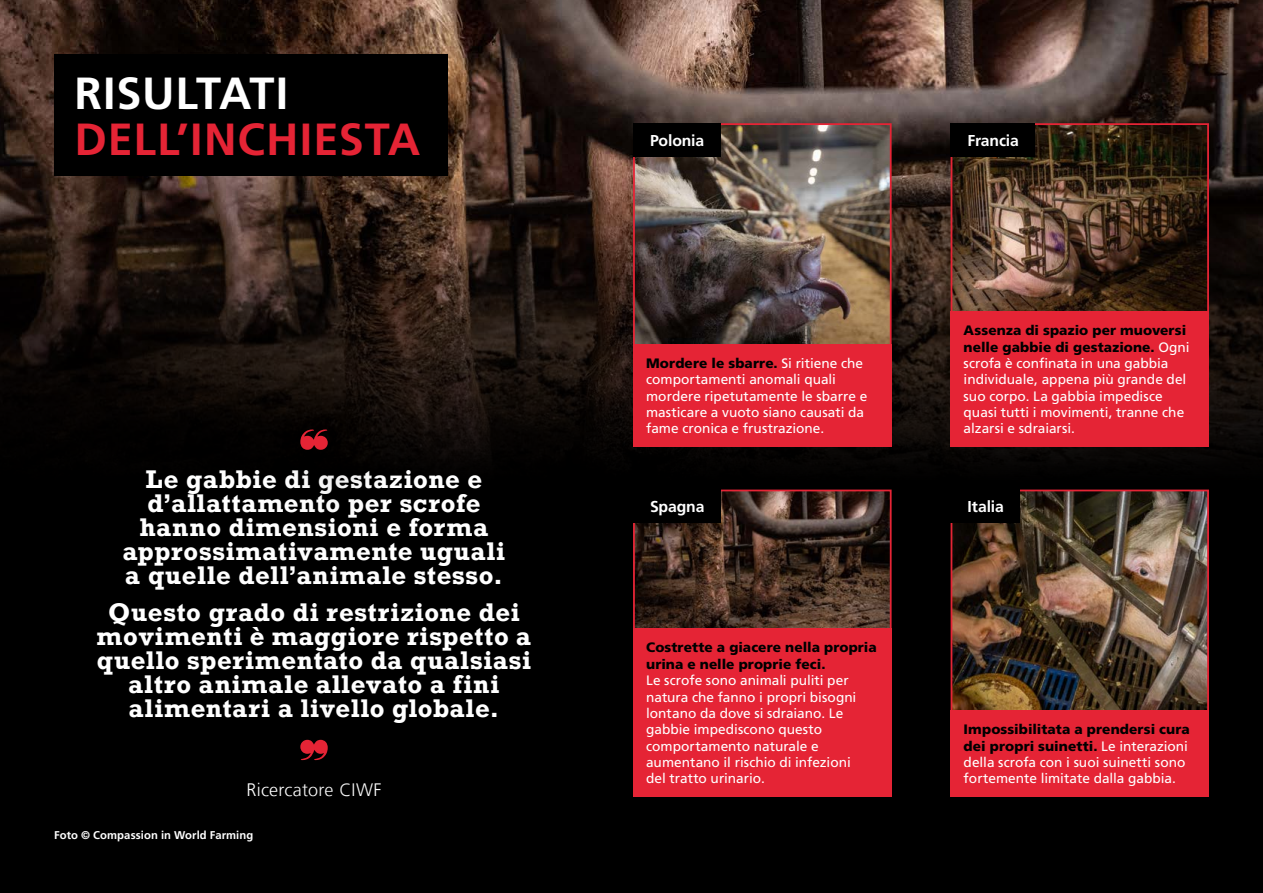
<style>
.page{position:relative;width:1263px;height:893px;background:#000}
.page>*{position:absolute;margin:0;border:0;box-sizing:border-box;transform-origin:0 0}
.t1{font:700 45px "Frutiger LT Com";letter-spacing:.02em;color:#e52435}
.t2{font:700 45px "Frutiger LT Com";letter-spacing:.015em;color:#fff}
.t3{font:700 24px/24px "Rockwell";letter-spacing:.03em;color:#fff;text-align:center}
.t4{font:300 18px "Frutiger LT Com";letter-spacing:.015em;color:#fff}
.t5{font:700 15.75px "Frutiger LT Com";letter-spacing:-.01em;color:#fff}
.t6{font:13.65px/16.4px "Frutiger LT Com";color:#fff}
.t7{font:900 13.65px/16.4px "Frutiger LT Com";letter-spacing:.005em;color:#000}
.t8{font:700 11.25px "Frutiger LT Com";letter-spacing:.01em;color:#fff}
.s1{font-weight:900;color:#000}
</style>
<div class="page">
<img style="left:0;top:0;width:1263px;height:490px">
<div style="left:100px;top:473px;width:451px;height:345px;background:#000"></div>
<div style="left:277px;top:407px;width:123px;height:423px;background:#000"></div>
<div style="left:271px;top:400px;width:87px;height:390px;background:#000"></div>
<svg style="left:300px;top:429px;width:28px;height:21px"></svg>
<svg style="left:300px;top:740px;width:28px;height:20px"></svg>
<img style="left:636px;top:126px;width:253px;height:217px">
<div style="left:633px;top:123px;width:259px;height:229px;border:2px solid #e52435"></div>
<div style="left:633px;top:343px;width:259px;height:103px;background:#e52435"></div>
<div style="left:633px;top:123px;width:88px;height:33px;background:#000"></div>
<img style="left:953px;top:126px;width:253px;height:185px">
<div style="left:950px;top:123px;width:259px;height:196px;border:2px solid #e52435"></div>
<div style="left:950px;top:311px;width:259px;height:135px;background:#e52435"></div>
<div style="left:950px;top:123px;width:84px;height:33px;background:#000"></div>
<img style="left:636px;top:493px;width:253px;height:135px">
<div style="left:633px;top:490px;width:259px;height:195px;border:2px solid #e52435"></div>
<div style="left:633px;top:628px;width:259px;height:168px;background:#e52435"></div>
<div style="left:633px;top:490px;width:88px;height:33px;background:#000"></div>
<img style="left:953px;top:493px;width:253px;height:217px">
<div style="left:950px;top:490px;width:259px;height:228px;border:2px solid #e52435"></div>
<div style="left:950px;top:710px;width:259px;height:86px;background:#e52435"></div>
<div style="left:950px;top:490px;width:70px;height:33px;background:#000"></div>
<div style="left:54px;top:54px;width:393px;height:121px;background:#000"></div>
<h1 class="t2" style="left:74px;top:67px;width:215px">RISULTATI</h1>
<h1 class="t1" style="left:74px;top:113px;width:347px">DELL’INCHIESTA</h1>
<h2 class="t3" style="left:123px;top:467px;width:384px">Le gabbie di gestazione e d’allattamento per scrofe hanno dimensioni e forma approssimativamente uguali a quelle dell’animale stesso.</h2>
<h2 class="t3" style="left:97px;top:600px;width:436px">Questo grado di restrizione dei movimenti è maggiore rispetto a quello sperimentato da qualsiasi altro animale allevato a fini alimentari a livello globale.</h2>
<h3 class="t4" style="left:246px;top:780px;width:137px">Ricercatore CIWF</h3>
<p class="t8" style="left:54px;top:828px;width:201px">Foto © Compassion in World Farming</p>
<p class="t5" style="left:650px;top:131px;width:56px">Polonia</p>
<p class="t6" style="left:646px;top:355px;width:223px"><span class="s1">Mordere le sbarre.</span> Si ritiene che comportamenti anomali quali mordere ripetutamente le sbarre e masticare a vuoto siano causati da fame cronica e frustrazione.</p>
<p class="t5" style="left:650px;top:497px;width:56px">Spagna</p>
<p class="t7" style="left:646px;top:639px;width:232px">Costrette a giacere nella propria urina e nelle proprie feci.</p>
<p class="t6" style="left:646px;top:672px;width:212px">Le scrofe sono animali puliti per natura che fanno i propri bisogni lontano da dove si sdraiano. Le gabbie impediscono questo comportamento naturale e aumentano il rischio di infezioni del tratto urinario.</p>
<p class="t5" style="left:967px;top:131px;width:53px">Francia</p>
<p class="t6" style="left:964px;top:322px;width:227px"><span class="s1">Assenza di spazio per muoversi nelle gabbie di gestazione.</span> Ogni scrofa è confinata in una gabbia individuale, appena più grande del suo corpo. La gabbia impedisce quasi tutti i movimenti, tranne che alzarsi e sdraiarsi.</p>
<p class="t5" style="left:967px;top:497px;width:38px">Italia</p>
<p class="t6" style="left:964px;top:721px;width:228px"><span class="s1">Impossibilitata a prendersi cura dei propri suinetti.</span> Le interazioni della scrofa con i suoi suinetti sono fortemente limitate dalla gabbia.</p>
</div>
